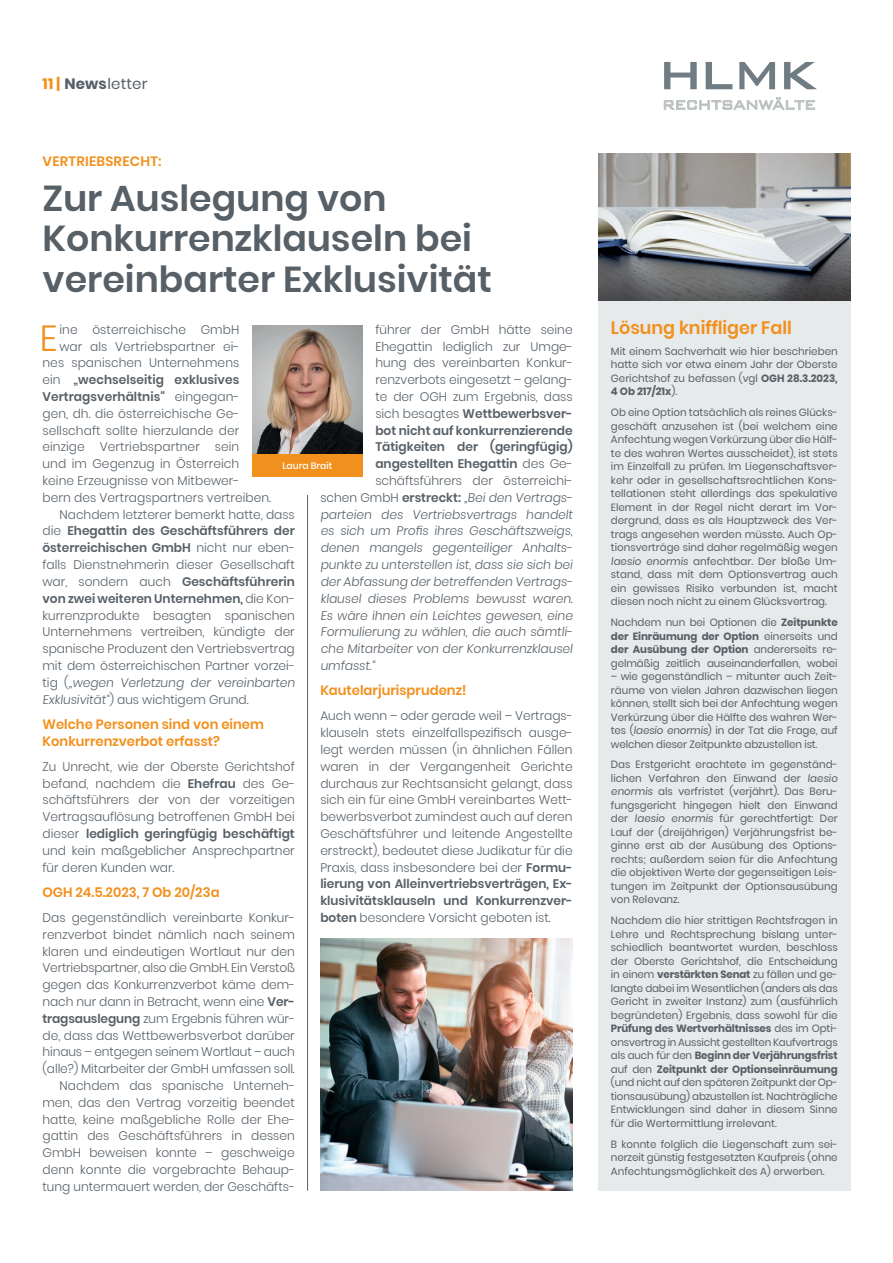
<style>
.page{position:relative;width:893px;height:1263px;background:#fff}
.page>*{position:absolute;margin:0;border:0;box-sizing:border-box;transform-origin:0 0}
.t1{font:500 52.95px "Bank Gothic BT";color:#707c84}
.t2{font:300 36.3px "Poppins";color:#f2901d}
.t3{font:600 36px/40.5px "Poppins";color:#576067}
.t4{font:600 18px "Poppins";color:#f2901d}
.t5{font:300 16.95px "Bank Gothic BT";letter-spacing:-.03em;color:#bbc1c1}
.t6{font:15px "Poppins";letter-spacing:.01em;color:#576067}
.t7{font:600 13.5px/16.8px "Poppins";color:#f2901d}
.t8{font:600 13.5px "Poppins";letter-spacing:.02em;color:#f2901d}
.t9{font:300 12.45px/16.8px "Poppins";color:#576067;text-align:justify}
.t10{font:600 12.45px "Poppins";color:#576067}
.t11{font:10.5px/13.5px "Poppins";color:#576067;text-align:justify}
.t12{font:500 9.3px "Poppins";color:#fff}
.s1{font-weight:700;color:#f2901d}
.s2{font-weight:700}
.s3{font-weight:300}
.s4{font-weight:600}
</style>
<div class="page">
<hr style="left:307px;top:495px;width:1px;height:696px;background:#576067">
<img style="left:252px;top:325px;width:111px;height:129px">
<div style="left:252px;top:454px;width:111px;height:23px;background:#f2901d"></div>
<img style="left:320px;top:938px;width:253px;height:253px">
<div style="left:598px;top:154px;width:252px;height:1037px;background:#e7eaea"></div>
<img style="left:598px;top:153px;width:252px;height:147px">
<p class="t6" style="left:43px;top:75px;width:106px"><span class="s1">11 |</span> <span class="s2">News</span>letter</p>
<p class="t8" style="left:43px;top:153px;width:121px">VERTRIEBSRECHT:</p>
<h3 class="t3" style="left:43px;top:178px;width:451px">Zur Auslegung von<br>Konkurrenzklauseln bei vereinbarter Exklusivität</h3>
<p class="t9" style="left:375px;top:321px;width:199px">führer der GmbH hätte seine</p>
<p class="t9" style="left:375px;top:338px;width:199px">Ehegattin lediglich zur Umge-</p>
<p class="t9" style="left:375px;top:355px;width:199px">hung des vereinbarten Konkur-</p>
<p class="t9" style="left:375px;top:372px;width:199px">renzverbots eingesetzt – gelang-</p>
<p class="t9" style="left:375px;top:388px;width:199px">te der OGH zum Ergebnis, dass</p>
<p class="t10" style="left:375px;top:406px;width:199px"><span class="s3">sich besagtes</span> Wettbewerbsver-</p>
<p class="t10" style="left:375px;top:423px;width:199px">bot nicht auf konkurrenzierende</p>
<p class="t10" style="left:375px;top:440px;width:199px">Tätigkeiten der (geringfügig)</p>
<p class="t10" style="left:375px;top:457px;width:199px">angestellten Ehegattin <span class="s3">des Ge-</span></p>
<p class="t9" style="left:375px;top:472px;width:199px">schäftsführers der österreichi-</p>
<p class="t9" style="left:320px;top:489px;width:256px">schen GmbH <span class="s4">erstreckt:</span> „Beiden Vertrags-</p>
<p class="t9" style="left:320px;top:506px;width:256px">parteien des Vertriebsvertrags handelt</p>
<p class="t9" style="left:320px;top:523px;width:256px">es sich um Profis ihres Geschäftszweigs,</p>
<p class="t9" style="left:320px;top:540px;width:256px">denen mangels gegenteiliger Anhalts-</p>
<p class="t9" style="left:320px;top:556px;width:256px">punkte zu unterstellen ist, dass sie sich bei</p>
<p class="t9" style="left:320px;top:573px;width:256px">derAbfassung derbetreffenden Vertrags-</p>
<p class="t9" style="left:320px;top:590px;width:256px">klausel dieses Problems bewusst waren.</p>
<p class="t9" style="left:320px;top:607px;width:256px">Es wäre ihnen ein Leichtes gewesen, eine</p>
<p class="t9" style="left:320px;top:624px;width:256px">Formulierung zu wählen, die auch sämtli-</p>
<p class="t9" style="left:320px;top:640px;width:256px">che Mitarbeiter von der Konkurrenzklausel</p>
<p class="t9" style="left:320px;top:657px;width:58px">umfasst.“</p>
<p class="t7" style="left:320px;top:682px;width:148px">Kautelarjurisprudenz!</p>
<p class="t9" style="left:320px;top:708px;width:254px">Auch wenn – oder gerade weil – Vertrags&shy;klauseln stets einzelfallspezifisch ausge&shy;legt werden müssen (in ähnlichen Fällen waren in der Vergangenheit Gerichte durchaus zur Rechtsansicht gelangt, dass sich ein für eine GmbH vereinbartes Wett&shy;bewerbsverbot zumindest auch auf deren Geschäftsführer und leitende Angestellte erstreckt), bedeutet diese Judikatur für die Praxis, dass insbesondere bei der <span class="s4">Formu&shy;lierung von Alleinvertriebsverträgen, Ex&shy;klusivitätsklauseln und Konkurrenzver&shy;boten</span> besondere Vorsicht geboten ist.</p>
<h2 class="t2" style="left:40px;top:317px;width:19px">E</h2>
<p class="t9" style="left:59px;top:321px;width:181px">ine österreichische GmbH</p>
<p class="t9" style="left:59px;top:338px;width:182px">war als Vertriebspartner ei-</p>
<p class="t9" style="left:43px;top:355px;width:198px">nes spanischen Unternehmens</p>
<p class="t10" style="left:43px;top:373px;width:198px"><span class="s3">ein</span> „wechselseitig exklusives</p>
<p class="t10" style="left:43px;top:389px;width:199px">Vertragsverhältnis“ <span class="s3">eingegan-</span></p>
<p class="t9" style="left:43px;top:405px;width:199px">gen, dh. die österreichische Ge-</p>
<p class="t9" style="left:43px;top:422px;width:198px">sellschaft sollte hierzulande der</p>
<p class="t9" style="left:43px;top:439px;width:198px">einzige Vertriebspartner sein</p>
<p class="t9" style="left:43px;top:456px;width:198px">und im Gegenzug in Österreich</p>
<p class="t9" style="left:43px;top:472px;width:199px">keine Erzeugnisse von Mitbewer-</p>
<p class="t9" style="left:43px;top:489px;width:230px">bern des Vertragspartners vertreiben.</p>
<p class="t9" style="left:60px;top:506px;width:237px">Nachdem letzterer bemerkt hatte, dass</p>
<p class="t10" style="left:43px;top:524px;width:254px"><span class="s3">die</span> Ehegattin des Geschäftsführers der</p>
<p class="t10" style="left:43px;top:541px;width:254px">österreichischen GmbH <span class="s3">nicht nur eben-</span></p>
<p class="t9" style="left:43px;top:556px;width:254px">falls Dienstnehmerin dieser Gesellschaft</p>
<p class="t10" style="left:43px;top:574px;width:254px"><span class="s3">war, sondern auch</span> Geschäftsführerin</p>
<p class="t10" style="left:43px;top:591px;width:254px">von zwei weiteren Unternehmen, <span class="s3">die Kon-</span></p>
<p class="t9" style="left:43px;top:607px;width:254px">kurrenzprodukte besagten spanischen</p>
<p class="t9" style="left:43px;top:624px;width:254px">Unternehmens vertreiben, kündigte der</p>
<p class="t9" style="left:43px;top:640px;width:254px">spanische Produzent den Vertriebsvertrag</p>
<p class="t9" style="left:43px;top:657px;width:254px">mit dem österreichischen Partner vorzei-</p>
<p class="t9" style="left:43px;top:674px;width:256px">t i g („wegen Verletzung der vereinbarten</p>
<p class="t9" style="left:43px;top:691px;width:208px">Exklusivität“) aus wichtigem Grund.</p>
<p class="t7" style="left:43px;top:716px;width:223px">Welche Personen sind von einem<br>Konkurrenzverbot erfasst?</p>
<p class="t9" style="left:43px;top:758px;width:254px">Zu Unrecht, wie der Oberste Gerichtshof befand, nachdem die <span class="s4">Ehefrau</span> des Ge&shy;schäftsführers der von der vorzeitigen Vertragsauflösung betroffenen GmbH bei dieser <span class="s4">lediglich geringfügig beschäftigt </span>und kein maßgeblicher Ansprechpartner für deren Kunden war.</p>
<p class="t7" style="left:43px;top:884px;width:179px">OGH 24.5.2023, 7 Ob 20/23a</p>
<p class="t9" style="left:43px;top:909px;width:254px;text-align:right">Das gegenständlich vereinbarte Konkur&shy;renzverbot bindet nämlich nach seinem klaren und eindeutigen Wortlaut nur den Vertriebspartner, also die GmbH. Ein Verstoß gegen das Konkurrenzverbot käme dem&shy;nach nur dann in Betracht, wenn eine <span class="s4">Ver&shy;tragsauslegung</span> zum Ergebnis führen wür&shy;de, dass das Wettbewerbsverbot darüber hinaus – entgegen seinem Wortlaut – auch (alle?) Mitarbeiter der GmbH umfassen soll.<br>Nachdem das spanische Unterneh&shy;men, das den Vertrag vorzeitig beendet hatte, keine maßgebliche Rolle der Ehe&shy;gattin des Geschäftsführers in dessen GmbH beweisen konnte – geschweige denn konnte die vorgebrachte Behaup&shy;tung untermauert werden, der Geschäfts-</p>
<p class="t12" style="left:282px;top:460px;width:51px">Laura Brait</p>
<h1 class="t1" style="left:657px;top:47px;width:163px">HLMK</h1>
<h3 class="t5" style="left:662px;top:96px;width:155px">RECHTSANWÄLTE</h3>
<h3 class="t4" style="left:611px;top:317px;width:183px">Lösung kniffliger Fall</h3>
<p class="t11" style="left:611px;top:344px;width:228px">Mit einem Sachverhalt wie hier beschrieben hatte sich vor etwa einem Jahr der Oberste Gerichtshof zu befassen (vgl <span class="s2">OGH 28.3.2023, 4 Ob 217/21x</span>).</p>
<p class="t11" style="left:611px;top:406px;width:228px">Ob eine Option tatsächlich als reines Glücks&shy;geschäft anzusehen ist (bei welchem eine Anfechtung wegen Verkürzung über die Hälf&shy;te des wahren Wertes ausscheidet), ist stets im Einzelfall zu prüfen. Im Liegenschaftsver&shy;kehr oder in gesellschaftsrechtlichen Kons&shy;tellationen steht allerdings das spekulative Element in der Regel nicht derart im Vor&shy;dergrund, dass es als Hauptzweck des Ver&shy;trags angesehen werden müsste. Auch Op&shy;tionsverträge sind daher regelmäßig wegen laesio enormis anfechtbar. Der bloße Um&shy;stand, dass mit dem Optionsvertrag auch ein gewisses Risiko verbunden ist, macht diesen noch nicht zu einem Glücksvertrag.</p>
<p class="t11" style="left:611px;top:616px;width:228px">Nachdem nun bei Optionen die <span class="s2">Zeitpunkte der Einräumung der Option</span> einerseits und <span class="s2">der Ausübung der Option</span> andererseits re&shy;gelmäßig zeitlich auseinanderfallen, wobei</p>
<p class="t11" style="left:611px;top:670px;width:228px">– wie gegenständlich – mitunter auch Zeit&shy;räume von vielen Jahren dazwischen liegen können, stellt sich bei der Anfechtung wegen Verkürzung über die Hälfte des wahren Wer&shy;tes (laesio enormis) in der Tat die Frage, auf welchen dieser Zeitpunkte abzustellen ist.</p>
<p class="t11" style="left:611px;top:758px;width:230px;text-align:left">Das Erstgericht erachtete im gegenständ&shy;lichen Verfahren den Einwand der laesio enormis als verfristet (verjährt). Das Beru&shy;fungsgericht hingegen hielt den Einwand der laesio enormis für gerechtfertigt: Der Lauf der (dreijährigen) Verjährungsfrist be&shy;ginne erst ab der Ausübung des Options&shy;rechts; außerdem seien für die Anfechtung die objektiven Werte der gegenseitigen Leis&shy;tungen im Zeitpunkt der Optionsausübung von Relevanz.</p>
<p class="t11" style="left:611px;top:914px;width:228px">Nachdem die hier strittigen Rechtsfragen in Lehre und Rechtsprechung bislang unter&shy;schiedlich beantwortet wurden, beschloss der Oberste Gerichtshof, die Entscheidung in einem <span class="s2">verstärkten Senat</span> zu fällen und ge&shy;langte dabei im Wesentlichen (anders als das Gericht in zweiter Instanz) zum (ausführlich begründeten) Ergebnis, dass sowohl für die <span class="s2">Prüfung des Wertverhältnisses</span> des im Opti&shy;onsvertrag in Aussicht gestellten Kaufvertrags als auch für den <span class="s2">Beginn der Verjährungsfrist </span>auf den <span class="s2">Zeitpunkt der Optionseinräumung </span>(und nicht auf den späteren Zeitpunkt der Op&shy;tionsausübung) abzustellen ist. Nachträgliche Entwicklungen sind daher in diesem Sinne für die Wertermittlung irrelevant.</p>
<p class="t11" style="left:611px;top:1137px;width:228px">B konnte folglich die Liegenschaft zum sei&shy;nerzeit günstig festgesetzten Kaufpreis (ohne Anfechtungsmöglichkeit des A) erwerben.</p>
</div>
